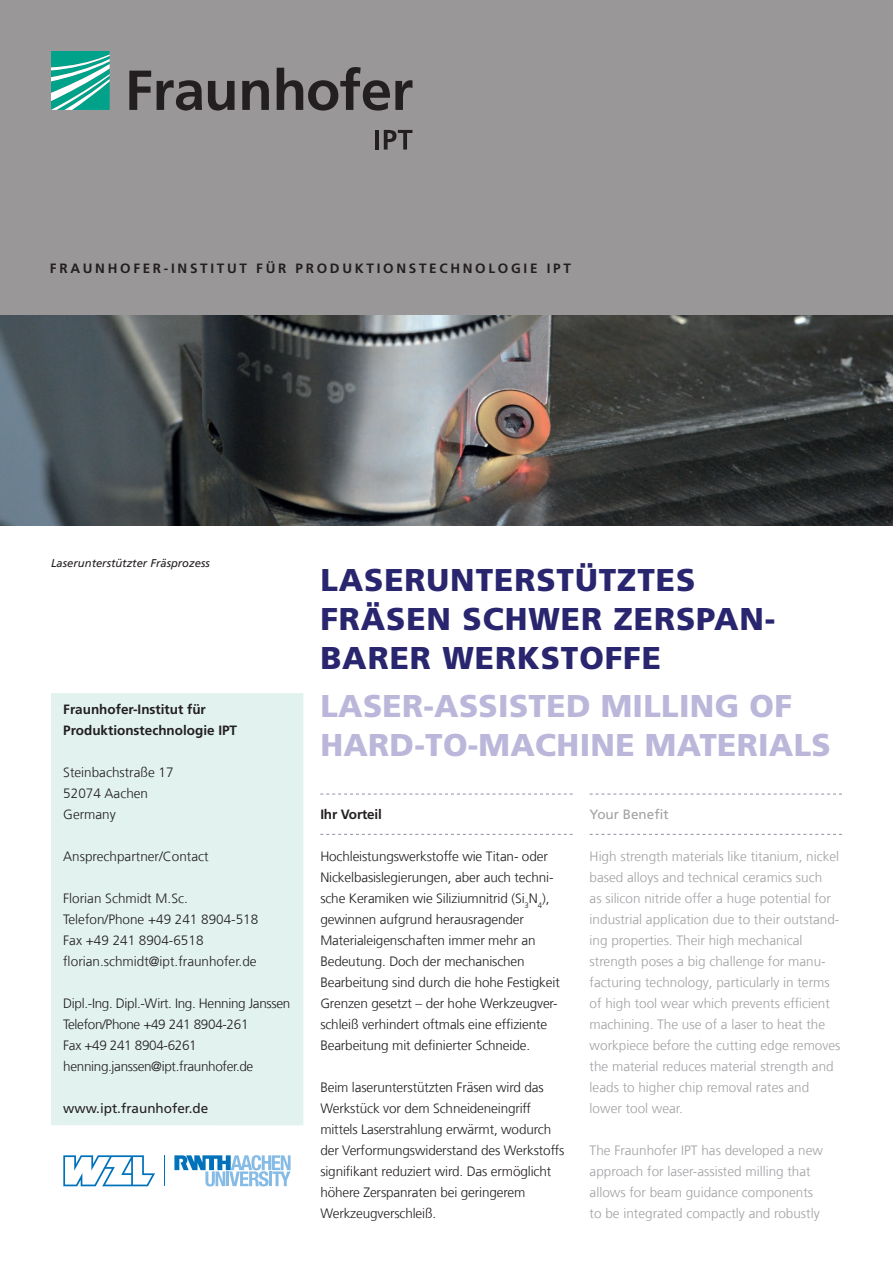
<style>
.page{position:relative;width:893px;height:1263px;background:#fff}
.page>*{position:absolute;margin:0;border:0;box-sizing:border-box;transform-origin:0 0}
.t1{font:900 31.5px/39px "Frutiger LT Com";letter-spacing:.03em;color:#29256e}
.t2{font:900 31.5px/39px "Frutiger LT Com";letter-spacing:.01em;color:#bbb7da}
.t3{font:300 13.5px/21px "Frutiger LT Com";letter-spacing:-.01em;color:#231f20}
.t4{font:300 13.5px/21px "Frutiger LT Com";color:#a1a1a5}
.t5{font:700 13.5px/21px "Frutiger LT Com";color:#231f20}
.t6{font:700 13.5px "Frutiger LT Com";letter-spacing:.2em;color:#231f20}
.t7{font:13.5px "Frutiger LT Com";color:#231f20}
.t8{font:13.5px "Frutiger LT Com";color:#a1a1a5}
.t9{font:italic 11.25px "Frutiger LT Com";color:#231f20}
</style>
<div class="page">
<div style="left:0;top:0;width:893px;height:315px;background:#999798"></div>
<svg style="left:320px;top:794px;width:253px;height:1px"></svg>
<svg style="left:320px;top:834px;width:253px;height:1px"></svg>
<div style="left:51px;top:693px;width:252px;height:432px;background:#e2f2ef"></div>
<svg style="left:51px;top:51px;width:59px;height:59px;background:#4abba9"></svg>
<svg style="left:129px;top:67px;width:283px;height:44px"></svg>
<hr style="left:375px;top:130px;width:4px;height:20px;background:#231f20">
<svg style="left:384px;top:130px;width:28px;height:20px"></svg>
<svg style="left:590px;top:794px;width:252px;height:1px"></svg>
<svg style="left:590px;top:834px;width:252px;height:1px"></svg>
<img style="left:0;top:315px;width:893px;height:210px">
<svg style="left:174px;top:1155px;width:117px;height:31px"></svg>
<hr style="left:164px;top:1155px;width:1px;height:31px;background:#0072bc">
<svg style="left:63px;top:1155px;width:92px;height:31px"></svg>
<p class="t6" style="left:50px;top:260px;width:328px">FRAUNHOFER-INSTITUT FÜR Pro du ktionste</p>
<p class="t5" style="left:439px;top:258px;width:24px">chno</p>
<p class="t5" style="left:488px;top:258px;width:43px">lo gie</p>
<p class="t5" style="left:547px;top:258px;width:26px">IPT</p>
<p class="t9" style="left:51px;top:557px;width:160px">Laserunterstützter Fräsprozess</p>
<p class="t5" style="left:63px;top:699px;width:175px">Fraunhofer-Institut für<br>Produktionstechnologie IPT</p>
<p class="t3" style="left:63px;top:762px;width:112px">Steinbachstraße 17<br>52074 Aachen<br>Germany</p>
<p class="t3" style="left:63px;top:846px;width:147px">Ansprechpartner/Contact</p>
<p class="t3" style="left:63px;top:888px;width:196px">Florian Schmidt M.Sc.<br>Telefon/Phone +49 241 8904-518<br>Fax +49 241 8904-6518 florian.schmidt@ipt.fraunhofer.de</p>
<p class="t3" style="left:63px;top:993px;width:228px">Dipl.-Ing. Dipl.-Wirt. Ing. Henning Janssen Telefon/Phone +49 241 8904-261<br>Fax +49 241 8904-6261 henning.janssen@ipt.fraunhofer.de</p>
<p class="t7" style="left:63px;top:1100px;width:147px">www.ipt.fraunhofer.de</p>
<h1 class="t1" style="left:320px;top:560px;width:457px">LASERUNTERSTÜTZTES<br>FRÄSEN SCHWER ZERSPAN-<br>BARER WERKSTOFFE</h1>
<h1 class="t2" style="left:320px;top:686px;width:512px">LASER-ASSISTED MILLING OF<br>HARD-TO-MACHINE MATERIALS</h1>
<p class="t5" style="left:320px;top:804px;width:63px">Ihr Vorteil</p>
<p class="t3" style="left:320px;top:846px;width:241px">Hochleistungswerkstoffe wie Titan- oder Nickelbasislegierungen, aber auch techni&shy;sche Keramiken wie Siliziumnitrid (Si<sub>3</sub>N<sub>4</sub>), gewinnen aufgrund herausragender Materialeigenschaften immer mehr an Bedeutung. Doch der mechanischen Bearbeitung sind durch die hohe Festigkeit Grenzen gesetzt – der hohe Werkzeugver&shy;schleiß verhindert oftmals eine effiziente Bearbeitung mit definierter Schneide.</p>
<p class="t3" style="left:320px;top:1077px;width:246px">Beim laserunterstützten Fräsen wird das Werkstück vor dem Schneideneingriff mittels Laserstrahlung erwärmt, wodurch der Verformungswiderstand des Werkstoffs signifikant reduziert wird. Das ermöglicht höhere Zerspanraten bei geringerem Werkzeugverschleiß.</p>
<p class="t8" style="left:590px;top:806px;width:80px">Your Benefit</p>
<p class="t4" style="left:590px;top:846px;width:252px">High strength materials like titanium, nickel based alloys and technical ceramics such<br>as silicon nitride offer a huge potential for industrial application due to their outstand&shy;ing properties. Their high mechanical strength poses a big challenge for manu&shy;facturing technology, particularly in terms of high tool wear which prevents efficient machining. The use of a laser to heat the workpiece before the cutting edge removes the material reduces material strength and leads to higher chip removal rates and lower tool wear.</p>
<p class="t4" style="left:590px;top:1140px;width:235px">The Fraunhofer IPT has developed a new approach for laser-assisted milling that allows for beam guidance components to be integrated compactly and robustly</p>
</div>
